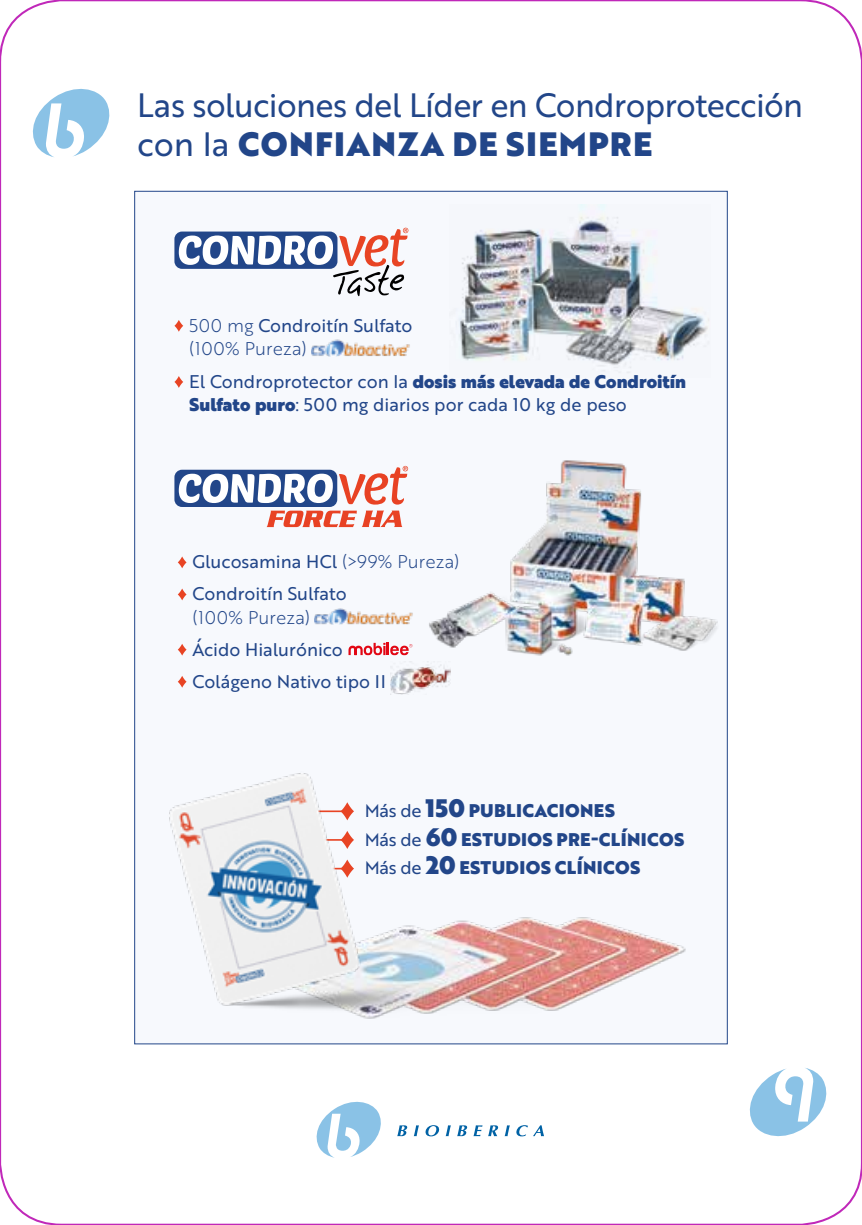
<style>
.page{position:relative;width:862px;height:1225px;background:#fff}
.page>*{position:absolute;margin:0;border:0;box-sizing:border-box;transform-origin:0 0}
.t1{font:32.85px "Brother 1816 Regular";letter-spacing:-.02em;color:#224689}
.t2{font:32.85px "Brother 1816 Black";letter-spacing:.04em;color:#224689}
.t3{font:17.78px/31.9px "Brother 1816 Regular";color:#224689}
.t4{font:17.78px/28.3px "Brother 1816 Black";letter-spacing:.02em;color:#224689}
.t5{font:17.78px "Brother 1816 Black";color:#224689}
.t6{font:17.78px "Brother 1816 Light";letter-spacing:.005em;color:#224689}
.s1{font-family:"Brother 1816 Regular"}
.s2{font-family:"Brother 1816 Light"}
.s3{font-family:"Brother 1816 Black"}
.s4{font-size:24.53px}
</style>
<div class="page">
<div style="left:134px;top:191px;width:593px;height:853px;background:#f7f9fd;border:1px solid #224689"></div>
<svg style="left:32px;top:88px;width:78px;height:69px"></svg>
<svg style="left:749px;top:1068px;width:78px;height:69px"></svg>
<svg style="left:174px;top:320px;width:9px;height:12px"></svg>
<img style="left:311px;top:339px;width:99px;height:17px">
<svg style="left:174px;top:376px;width:9px;height:12px"></svg>
<img style="left:429px;top:447px;width:299px;height:223px">
<svg style="left:178px;top:556px;width:8px;height:12px"></svg>
<svg style="left:178px;top:588px;width:8px;height:12px"></svg>
<img style="left:314px;top:608px;width:99px;height:16px">
<svg style="left:178px;top:644px;width:8px;height:11px"></svg>
<svg style="left:348px;top:643px;width:64px;height:12px"></svg>
<svg style="left:178px;top:676px;width:8px;height:11px"></svg>
<img style="left:390px;top:661px;width:60px;height:33px">
<img style="left:541px;top:917px;width:145px;height:94px">
<img style="left:169px;top:773px;width:372px;height:246px">
<svg style="left:316px;top:1101px;width:65px;height:56px"></svg>
<svg style="left:397px;top:1125px;width:10px;height:11px"></svg>
<svg style="left:413px;top:1125px;width:5px;height:11px"></svg>
<svg style="left:425px;top:1125px;width:14px;height:11px"></svg>
<svg style="left:445px;top:1125px;width:5px;height:11px"></svg>
<svg style="left:457px;top:1125px;width:10px;height:11px"></svg>
<svg style="left:473px;top:1125px;width:9px;height:11px"></svg>
<svg style="left:488px;top:1125px;width:10px;height:11px"></svg>
<svg style="left:504px;top:1125px;width:5px;height:11px"></svg>
<svg style="left:516px;top:1125px;width:27px;height:11px"></svg>
<img style="left:459px;top:205px;width:250px;height:168px">
<svg style="left:266px;top:510px;width:136px;height:17px"></svg>
<div style="left:174px;top:470px;width:163px;height:37px;background:#224689;border-radius:8px"></div>
<svg style="left:179px;top:474px;width:153px;height:29px"></svg>
<svg style="left:339px;top:466px;width:69px;height:38px"></svg>
<div style="left:174px;top:231px;width:163px;height:38px;background:#224689;border-radius:8px"></div>
<svg style="left:179px;top:228px;width:229px;height:68px"></svg>
<h1 class="t1" style="left:137px;top:80px;width:667px">Las soluciones del Líder en Condroprotección</h1>
<h1 class="t2" style="left:137px;top:119px;width:516px"><span class="s1">con la</span> CONFIANZA DE SIEMPRE</h1>
<p class="t3" style="left:189px;top:309px;width:225px"><span class="s2">500 mg</span> Condroitín Sulfato</p>
<p class="t6" style="left:189px;top:335px;width:119px">(100% Pureza)</p>
<p class="t5" style="left:189px;top:368px;width:498px"><span class="s1">El Condroprotector con la</span> dosis más elevada de Condroitín</p>
<p class="t3" style="left:189px;top:388px;width:439px"><span class="s3">Sulfato puro</span>: 500 mg diarios por cada 10 kg de peso</p>
<p class="t3" style="left:192px;top:545px;width:268px">Glucosamina HCl <span class="s2">(&gt;99% Pureza)<br></span>Condroitín Sulfato</p>
<p class="t6" style="left:192px;top:604px;width:119px">(100% Pureza)</p>
<p class="t3" style="left:192px;top:632px;width:195px">Ácido Hialurónico<br>Colágeno Nativo tipo II</p>
<p class="t4" style="left:364px;top:796px;width:321px"><span class="s1">Más de</span> <span class="s4">150</span> PUBLICACIONES<br><span class="s1">Más de</span> <span class="s4">60</span> ESTUDIOS PRE-CLÍNICOS<br><span class="s1">Más de</span> <span class="s4">20</span> ESTUDIOS CLÍNICOS</p>
</div>
